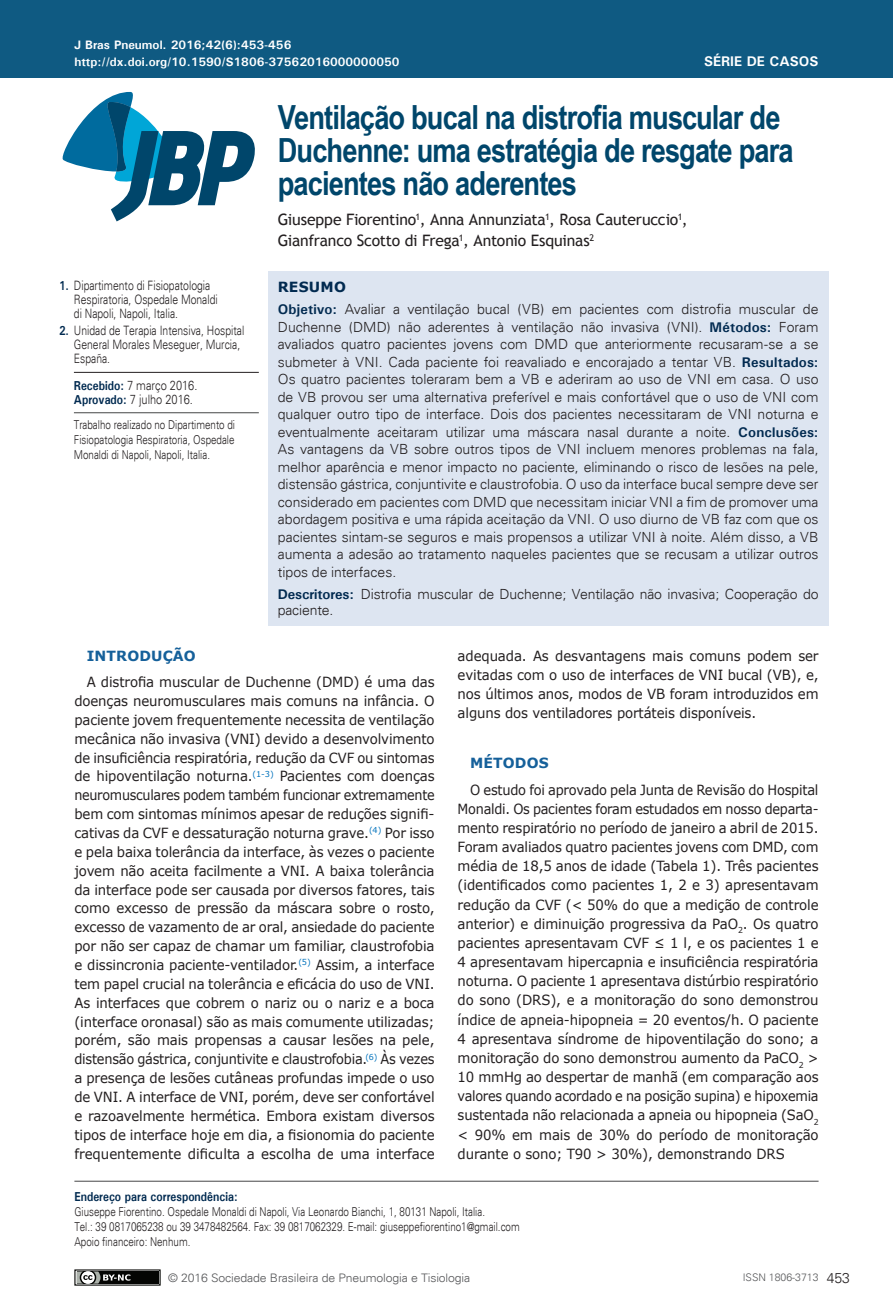
<style>
.page{position:relative;width:893px;height:1315px;background:#fff}
.page>*{position:absolute;margin:0;border:0;box-sizing:border-box;transform-origin:0 0}
.Título{font:700 33.25px/33.2px "Arial Narrow";letter-spacing:-.025em;color:#00466b}
.Autores{font:15.75px/21px "Trebuchet MS";letter-spacing:-.015em;color:#231f20}
.Corpo_PT{font:14px/18.9px "Verdana";letter-spacing:-.01em;color:#231f20;text-align:justify;scale:.95 1}
.Resumo{font:300 14px/17.5px "Univers";color:#231f20;text-align:justify}
.Corpo_PT-2{font:14px/19.1px "Verdana";letter-spacing:-.01em;color:#231f20;text-align:justify;scale:.93 1}
.Palavras_chave{font:300 14px/16.8px "Univers";letter-spacing:-.01em;color:#231f20}
.Sub_1{font:700 14px "Verdana";letter-spacing:.01em;color:#15609a}
.t1{font:700 14px "Univers";color:#fff}
.Título_Resumo{font:700 14px "Verdana";letter-spacing:.015em;color:#012a50}
.Instituições{font:300 12.95px/14px "Univers";color:#231f20;scale:.8 1}
.Endereço_Corresp{font:700 12.95px "Univers";color:#012a50;scale:.85 1}
.Recebido{font:300 12.95px "Univers";color:#231f20;scale:.85 1}
.Aprovado{font:300 12.95px "Univers";color:#231f20;scale:.85 1}
.End_2{font:300 12.25px "Univers";color:#231f20;scale:.8 1}
.Trab_realizado{font:300 12.25px/14.7px "Univers";color:#231f20;text-align:justify;scale:.8 1}
.cabeçalho{font:700 12.25px "Univers";color:#fff}
.t2{font:300 11.72px "Univers";letter-spacing:-.01em;color:#57585a;scale:1.04 1}
.t3{font:300 10.5px "Univers";color:#57585a}
.s1{font-weight:700;color:#012a50}
</style>
<div class="page">
<div style="left:0;top:0;width:893px;height:78px;background:#0f5a82"></div>
<svg style="left:62px;top:91px;width:193px;height:130px"></svg>
<div style="left:75px;top:1270px;width:85px;height:15px;background:#040503"></div>
<div style="left:74px;top:1269px;width:87px;height:16px;border:1px solid #040503"></div>
<svg style="left:74px;top:1269px;width:56px;height:17px"></svg>
<div style="left:268px;top:271px;width:560px;height:354px;background:#dde5f1"></div>
<hr style="left:74px;top:1180px;width:745px;height:1px;background:#454647">
<hr style="left:74px;top:372px;width:185px;height:1px;background:#231f20">
<hr style="left:74px;top:412px;width:185px;height:1px;background:#454647">
<p class="cabeçalho" style="left:74px;top:38px;width:218px">J Bras Pneumol. 2016;42(6):453-456</p>
<p class="cabeçalho" style="left:74px;top:54px;width:327px">http://dx.doi.org/10.1590/S1806-37562016000000050</p>
<p class="t1" style="left:704px;top:52px;width:116px">SÉRIE DE CASOS</p>
<p class="Instituições" style="left:74px;top:279px;width:181px;text-indent:-15px"><span class="s1">1.</span> Dipartimento di Fisiopatologia<br>Respiratoria, Ospedale Monaldi di Napoli, Napoli, Italia.</p>
<p class="Instituições" style="left:74px;top:324px;width:215px;text-indent:-15px"><span class="s1">2.</span> Unidad de Terapia Intensiva, Hospital<br>General Morales Meseguer, Murcia,<br>España.</p>
<p class="Recebido" style="left:74px;top:377px;width:147px"><span class="s1">Recebido:</span> 7 março 2016.</p>
<p class="Aprovado" style="left:74px;top:392px;width:142px"><span class="s1">Aprovado:</span> 7 julho 2016.</p>
<p class="Trab_realizado" style="left:74px;top:417px;width:203px">Trabalho realizado no Dipartimento di Fisiopatologia Respiratoria, Ospedale Monaldi di Napoli, Napoli, Italia.</p>
<p class="Título" style="left:278px;top:99px;width:517px">Ventilação bucal na distrofia muscular de<br>Duchenne: uma estratégia de resgate para pacientes não aderentes</p>
<p class="Autores" style="left:278px;top:209px;width:411px">Giuseppe Fiorentino<sup>1</sup>, Anna Annunziata<sup>1</sup>, Rosa Cauteruccio<sup>1</sup>,<br>Gianfranco Scotto di Frega<sup>1</sup>, Antonio Esquinas<sup>2</sup></p>
<p class="Título_Resumo" style="left:278px;top:277px;width:70px">RESUMO</p>
<p class="Resumo" style="left:278px;top:300px;width:542px"><span class="s1">Objetivo:</span> Avaliar a ventilação bucal (VB) em pacientes com distrofia muscular de Duchenne (DMD) não aderentes à ventilação não invasiva (VNI). <span class="s1">Métodos:</span> Foram avaliados quatro pacientes jovens com DMD que anteriormente recusaram-se a se submeter à VNI. Cada paciente foi reavaliado e encorajado a tentar VB. <span class="s1">Resultados:<br></span>Os quatro pacientes toleraram bem a VB e aderiram ao uso de VNI em casa. O uso de VB provou ser uma alternativa preferível e mais confortável que o uso de VNI com qualquer outro tipo de interface. Dois dos pacientes necessitaram de VNI noturna e eventualmente aceitaram utilizar uma máscara nasal durante a noite. <span class="s1">Conclusões:<br></span>As vantagens da VB sobre outros tipos de VNI incluem menores problemas na fala, melhor aparência e menor impacto no paciente, eliminando o risco de lesões na pele, distensão gástrica, conjuntivite e claustrofobia. O uso da interface bucal sempre deve ser considerado em pacientes com DMD que necessitam iniciar VNI a fim de promover uma abordagem positiva e uma rápida aceitação da VNI. O uso diurno de VB faz com que os pacientes sintam-se seguros e mais propensos a utilizar VNI à noite. Além disso, a VB aumenta a adesão ao tratamento naqueles pacientes que se recusam a utilizar outros tipos de interfaces.</p>
<p class="Palavras_chave" style="left:278px;top:585px;width:542px"><span class="s1">Descritores:</span> Distrofia muscular de Duchenne; Ventilação não invasiva; Cooperação do paciente.</p>
<p class="Sub_1" style="left:87px;top:646px;width:111px">INTRODUÇÃO</p>
<p class="Corpo_PT" style="left:74px;top:672px;width:381px;text-indent:12px">A distrofia muscular de Duchenne (DMD) é uma das doenças neuromusculares mais comuns na infância. O paciente jovem frequentemente necessita de ventilação mecânica não invasiva (VNI) devido a desenvolvimento de insuficiência respiratória, redução da CVF ou sintomas de hipoventilação noturna.<sup>(1-3)</sup> Pacientes com doenças neuromusculares podem também funcionar extremamente bem com sintomas mínimos apesar de reduções signifi&shy;cativas da CVF e dessaturação noturna grave.<sup>(4)</sup> Por isso e pela baixa tolerância da interface, às vezes o paciente jovem não aceita facilmente a VNI. A baixa tolerância da interface pode ser causada por diversos fatores, tais como excesso de pressão da máscara sobre o rosto, excesso de vazamento de ar oral, ansiedade do paciente por não ser capaz de chamar um familiar, claustrofobia e dissincronia paciente-ventilador.<sup>(5)</sup> Assim, a interface tem papel crucial na tolerância e eficácia do uso de VNI.<br>As interfaces que cobrem o nariz ou o nariz e a boca (interface oronasal) são as mais comumente utilizadas; porém, são mais propensas a causar lesões na pele, distensão gástrica, conjuntivite e claustrofobia.<sup>(6)</sup> Às vezes a presença de lesões cutâneas profundas impede o uso de VNI. A interface de VNI, porém, deve ser confortável e razoavelmente hermética. Embora existam diversos tipos de interface hoje em dia, a fisionomia do paciente frequentemente dificulta a escolha de uma interface</p>
<p class="Corpo_PT" style="left:458px;top:646px;width:381px">adequada. As desvantagens mais comuns podem ser evitadas com o uso de interfaces de VNI bucal (VB), e, nos últimos anos, modos de VB foram introduzidos em alguns dos ventiladores portáteis disponíveis.</p>
<p class="Sub_1" style="left:470px;top:753px;width:80px">MÉTODOS</p>
<p class="Corpo_PT-2" style="left:458px;top:779px;width:390px;text-indent:12px">O estudo foi aprovado pela Junta de Revisão do Hospital Monaldi. Os pacientes foram estudados em nosso departa&shy;mento respiratório no período de janeiro a abril de 2015.<br>Foram avaliados quatro pacientes jovens com DMD, com média de 18,5 anos de idade (Tabela 1). Três pacientes (identificados como pacientes 1, 2 e 3) apresentavam redução da CVF (&lt; 50% do que a medição de controle anterior) e diminuição progressiva da PaO<sub>2</sub>. Os quatro pacientes apresentavam CVF ≤ 1 l, e os pacientes 1 e 4 apresentavam hipercapnia e insuficiência respiratória noturna. O paciente 1 apresentava distúrbio respiratório do sono (DRS), e a monitoração do sono demonstrou índice de apneia-hipopneia = 20 eventos/h. O paciente 4 apresentava síndrome de hipoventilação do sono; a monitoração do sono demonstrou aumento da PaCO<sub>2</sub> &gt; 10 mmHg ao despertar de manhã (em comparação aos valores quando acordado e na posição supina) e hipoxemia sustentada não relacionada a apneia ou hipopneia (SaO<sub>2 </sub>&lt; 90% em mais de 30% do período de monitoração durante o sono; T90 &gt; 30%), demonstrando DRS</p>
<p class="Endereço_Corresp" style="left:74px;top:1189px;width:194px">Endereço para correspondência:</p>
<p class="End_2" style="left:74px;top:1204px;width:515px">Giuseppe Fiorentino. Ospedale Monaldi di Napoli, Via Leonardo Bianchi, 1, 80131 Napoli, Italia.</p>
<p class="End_2" style="left:74px;top:1219px;width:558px">Tel.: 39 0817065238 ou 39 3478482564. Fax: 39 0817062329. E-mail: giuseppefiorentino1@gmail.com</p>
<p class="End_2" style="left:74px;top:1233px;width:147px">Apoio financeiro: Nenhum.</p>
<p class="t2" style="left:168px;top:1270px;width:292px">© 2016 Sociedade Brasileira de Pneumologia e Tisiologia</p>
<p class="t3" style="left:743px;top:1271px;width:77px">ISSN 1806-3713</p>
<p class="Resumo" style="left:827px;top:1269px;width:25px">453</p>
</div>
